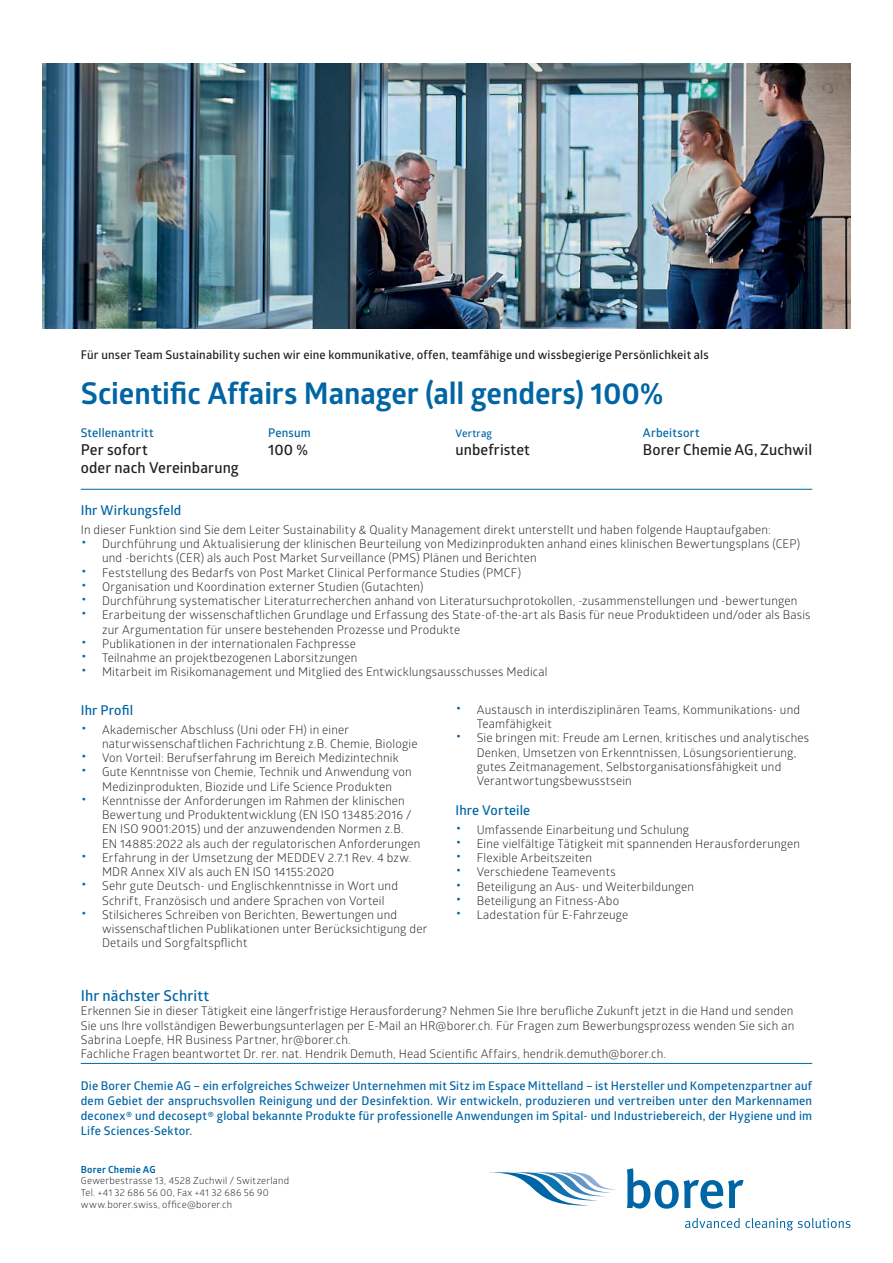
<style>
.page{position:relative;width:893px;height:1263px;background:#fff}
.page>*{position:absolute;margin:0;border:0;box-sizing:border-box;transform-origin:0 0}
.t1{font:700 30px "Glober";letter-spacing:-.005em;color:#0065a4}
.t2{font:600 15px/18px "Glober";letter-spacing:.005em;color:#231f20}
.t3{font:600 15px "Glober";letter-spacing:.005em;color:#0065a4}
.t4{font:600 13.5px "Glober";letter-spacing:.01em;color:#0065a4}
.t5{font:12px/14.2px "Glober";letter-spacing:.015em;color:#231f20}
.t6{font:600 12px/15px "Glober";letter-spacing:.015em;color:#0065a4;text-align:justify}
.t7{font:600 12px "Glober";letter-spacing:.015em;color:#231f20}
.t8{font:600 10.5px "Glober";letter-spacing:.025em;color:#0065a4}
.t9{font:9.75px/11.7px "Glober";letter-spacing:.025em;color:#231f20}
.t10{font:700 9.75px "Glober";letter-spacing:.025em;color:#0065a4}
.s1{font-family:"Meta OT Norm";font-size:21px;color:#0065a4}
</style>
<div class="page">
<svg style="left:489px;top:1172px;width:128px;height:33px"></svg>
<svg style="left:627px;top:1168px;width:117px;height:41px"></svg>
<svg style="left:685px;top:1218px;width:165px;height:12px"></svg>
<hr style="left:81px;top:1063px;width:731px;height:1px;background:#0065a4">
<img style="left:43px;top:63px;width:807px;height:265px">
<hr style="left:81px;top:489px;width:731px;height:1px;background:#0065a4">
<p class="t7" style="left:81px;top:347px;width:629px">Für unser Team Sustainability suchen wir eine kommunikative, offen, teamfähige und wissbegierige Persönlichkeit als</p>
<h1 class="t1" style="left:81px;top:372px;width:584px">Scientific Affairs Manager (all genders) 100%</h1>
<p class="t6" style="left:81px;top:425px;width:74px">Stellenantritt</p>
<p class="t2" style="left:81px;top:441px;width:160px">Per sofort<br>oder nach Vereinbarung</p>
<p class="t6" style="left:268px;top:425px;width:44px">Pensum</p>
<p class="t2" style="left:268px;top:441px;width:41px">100 %</p>
<p class="t8" style="left:455px;top:426px;width:38px">Vertrag</p>
<p class="t2" style="left:455px;top:441px;width:76px">unbefristet</p>
<p class="t6" style="left:643px;top:425px;width:58px">Arbeitsort</p>
<p class="t2" style="left:643px;top:441px;width:171px">Borer Chemie AG, Zuchwil</p>
<p class="t4" style="left:81px;top:501px;width:102px">Ihr Wirkungsfeld</p>
<p class="t5" style="left:81px;top:522px;width:692px">In dieser Funktion sind Sie dem Leiter Sustainability &amp; Quality Management direkt unterstellt und haben folgende Hauptaufgaben:</p>
<p class="t5" style="left:81px;top:536px;width:721px"><span class="s1">·</span> Durchführung und Aktualisierung der klinischen Beurteilung von Medizinprodukten anhand eines klinischen Bewertungsplans (CEP)</p>
<p class="t5" style="left:102px;top:550px;width:436px">und -berichts (CER) als auch Post Market Surveillance (PMS) Plänen und Berichten</p>
<p class="t5" style="left:81px;top:565px;width:442px"><span class="s1">·</span> Feststellung des Bedarfs von Post Market Clinical Performance Studies (PMCF)</p>
<p class="t5" style="left:81px;top:579px;width:344px"><span class="s1">·</span> Organisation und Koordination externer Studien (Gutachten)</p>
<p class="t5" style="left:81px;top:593px;width:718px"><span class="s1">·</span> Durchführung systematischer Literaturrecherchen anhand von Literatursuchprotokollen, -zusammenstellungen und -bewertungen</p>
<p class="t5" style="left:81px;top:607px;width:731px"><span class="s1">·</span> Erarbeitung der wissenschaftlichen Grundlage und Erfassung des State-of-the-art als Basis für neue Produktideen und/oder als Basis</p>
<p class="t5" style="left:102px;top:622px;width:360px">zur Argumentation für unsere bestehenden Prozesse und Produkte</p>
<p class="t5" style="left:81px;top:636px;width:277px"><span class="s1">·</span> Publikationen in der internationalen Fachpresse</p>
<p class="t5" style="left:81px;top:650px;width:278px"><span class="s1">·</span> Teilnahme an projektbezogenen Laborsitzungen</p>
<p class="t5" style="left:81px;top:664px;width:468px"><span class="s1">·</span> Mitarbeit im Risikomanagement und Mitglied des Entwicklungsausschusses Medical</p>
<p class="t4" style="left:81px;top:701px;width:54px">Ihr Profil</p>
<p class="t5" style="left:81px;top:722px;width:270px"><span class="s1">·</span> Akademischer Abschluss (Uni oder FH) in einer</p>
<p class="t5" style="left:102px;top:736px;width:317px">naturwissenschaftlichen Fachrichtung z.B. Chemie, Biologie</p>
<p class="t5" style="left:81px;top:750px;width:319px"><span class="s1">·</span> Von Vorteil: Berufserfahrung im Bereich Medizintechnik</p>
<p class="t5" style="left:81px;top:764px;width:332px"><span class="s1">·</span> Gute Kenntnisse von Chemie, Technik und Anwendung von</p>
<p class="t5" style="left:102px;top:779px;width:291px">Medizinprodukten, Biozide und Life Science Produkten</p>
<p class="t5" style="left:81px;top:793px;width:326px"><span class="s1">·</span> Kenntnisse der Anforderungen im Rahmen der klinischen</p>
<p class="t5" style="left:102px;top:807px;width:311px">Bewertung und Produktentwicklung (EN ISO 13485:2016 /</p>
<p class="t5" style="left:102px;top:821px;width:303px">EN ISO 9001:2015) und der anzuwendenden Normen z.B.</p>
<p class="t5" style="left:102px;top:836px;width:320px">EN 14885:2022 als auch der regulatorischen Anforderungen</p>
<p class="t5" style="left:81px;top:850px;width:332px"><span class="s1">·</span> Erfahrung in der Umsetzung der MEDDEV 2.7.1 Rev. 4 bzw.</p>
<p class="t5" style="left:102px;top:864px;width:234px">MDR Annex XIV als auch EN ISO 14155:2020</p>
<p class="t5" style="left:81px;top:878px;width:319px"><span class="s1">·</span> Sehr gute Deutsch- und Englischkenntnisse in Wort und</p>
<p class="t5" style="left:102px;top:893px;width:284px">Schrift, Französisch und andere Sprachen von Vorteil</p>
<p class="t5" style="left:81px;top:907px;width:318px"><span class="s1">·</span> Stilsicheres Schreiben von Berichten, Bewertungen und</p>
<p class="t5" style="left:102px;top:921px;width:327px">wissenschaftlichen Publikationen unter Berücksichtigung der</p>
<p class="t5" style="left:102px;top:935px;width:147px">Details und Sorgfaltspflicht</p>
<p class="t5" style="left:455px;top:702px;width:346px"><span class="s1">·</span> Austausch in interdisziplinären Teams, Kommunikations- und</p>
<p class="t5" style="left:477px;top:716px;width:77px">Teamfähigkeit</p>
<p class="t5" style="left:455px;top:730px;width:355px"><span class="s1">·</span> Sie bringen mit: Freude am Lernen, kritisches und analytisches</p>
<p class="t5" style="left:477px;top:745px;width:321px">Denken, Umsetzen von Erkenntnissen, Lösungsorientierung,</p>
<p class="t5" style="left:477px;top:759px;width:306px">gutes Zeitmanagement, Selbstorganisationsfähigkeit und</p>
<p class="t5" style="left:477px;top:773px;width:157px">Verantwortungsbewusstsein</p>
<p class="t4" style="left:455px;top:801px;width:76px">Ihre Vorteile</p>
<p class="t5" style="left:455px;top:822px;width:346px"><span class="s1">·</span> Umfassende Einarbeitung und Schulung<br><span class="s1">·</span> Eine vielfältige Tätigkeit mit spannenden Herausforderungen <span class="s1">·</span> Flexible Arbeitszeiten<br><span class="s1">·</span> Verschiedene Teamevents<br><span class="s1">·</span> Beteiligung an Aus- und Weiterbildungen<br><span class="s1">·</span> Beteiligung an Fitness-Abo<br><span class="s1">·</span> Ladestation für E-Fahrzeuge</p>
<p class="t3" style="left:81px;top:985px;width:130px">Ihr nächster Schritt</p>
<p class="t5" style="left:81px;top:1003px;width:715px">Erkennen Sie in dieser Tätigkeit eine längerfristige Herausforderung? Nehmen Sie Ihre berufliche Zukunft jetzt in die Hand und senden Sie uns Ihre vollständigen Bewerbungsunterlagen per E-Mail an HR@borer.ch. Für Fragen zum Bewerbungsprozess wenden Sie sich an Sabrina Loepfe, HR Business Partner, hr@borer.ch.<br>Fachliche Fragen beantwortet Dr. rer. nat. Hendrik Demuth, Head Scientific Affairs, hendrik.demuth@borer.ch.</p>
<p class="t6" style="left:81px;top:1078px;width:733px">Die Borer Chemie AG – ein erfolgreiches Schweizer Unternehmen mit Sitz im Espace Mittelland – ist Hersteller und Kompetenzpartner auf dem Gebiet der anspruchsvollen Reinigung und der Desinfektion. Wir entwickeln, produzieren und vertreiben unter den Markennamen deconex® und decosept® global bekannte Produkte für professionelle Anwendungen im Spital- und Industriebereich, der Hygiene und im Life Sciences-Sektor.</p>
<p class="t10" style="left:81px;top:1162px;width:76px">Borer Chemie AG</p>
<p class="t9" style="left:81px;top:1174px;width:210px">Gewerbestrasse 13, 4528 Zuchwil / Switzerland<br>Tel. +41 32 686 56 00, Fax +41 32 686 56 90 www.borer.swiss, office@borer.ch</p>
</div>
